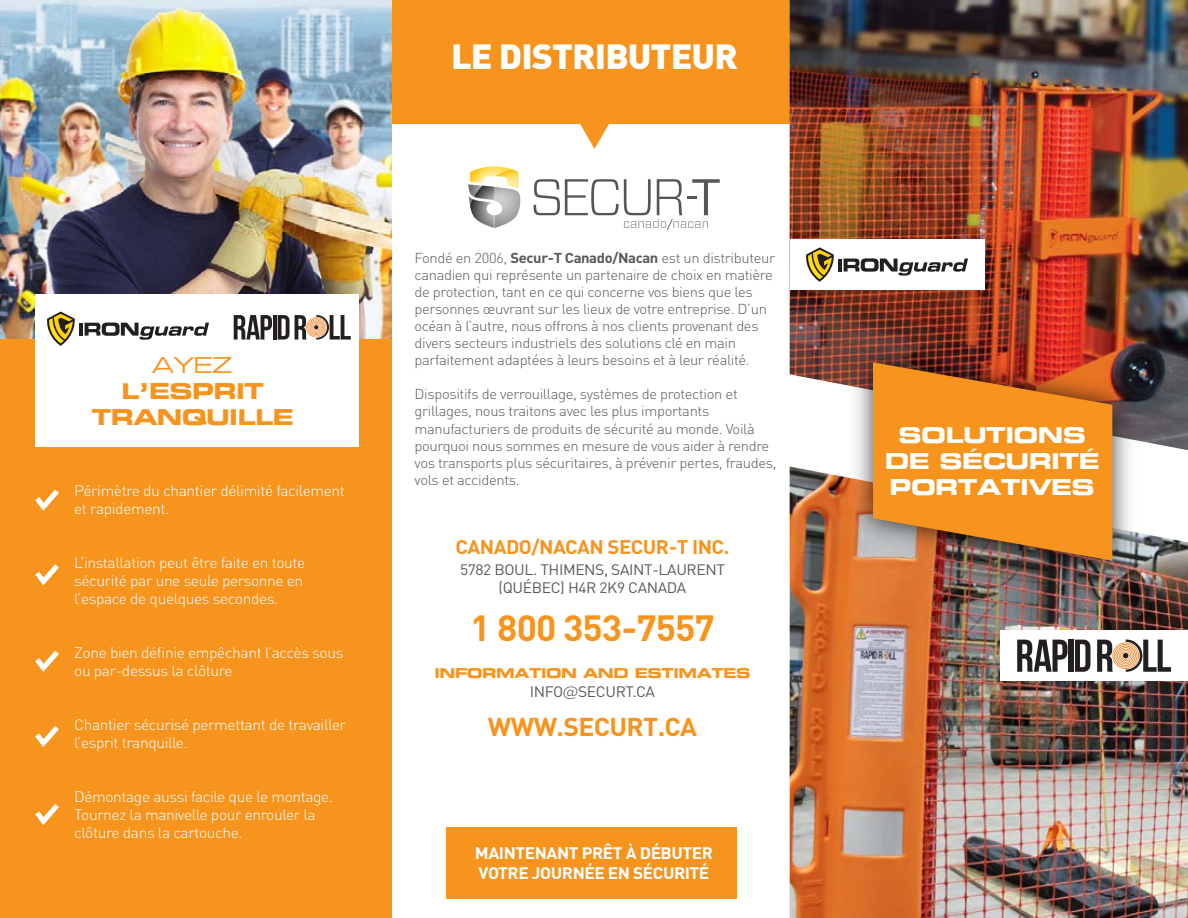
<style>
.page{position:relative;width:1188px;height:918px;background:#fff}
.page>*{position:absolute;margin:0;border:0;box-sizing:border-box;transform-origin:0 0}
.t1{font:700 36px "DIN Pro";letter-spacing:-.025em;color:#f7941e;scale:1.04 1}
.t2{font:900 34.5px "DIN Pro";letter-spacing:-.025em;color:#fff;scale:1.04 1}
.t3{font:700 25.5px "DIN Pro";letter-spacing:-.025em;color:#f7941e;scale:1.04 1}
.t4{font:700 expanded 21.75px/26.1px "Square 721 BT";letter-spacing:-.025em;color:#fff;text-align:center;scale:1.04 1}
.t5{font:700 expanded 21.75px/26.1px "Square 721 BT";letter-spacing:-.025em;color:#f7941e;text-align:center;scale:1.04 1}
.t6{font:expanded 21.75px "Square 721 BT";color:#f7941e;scale:1.04 1}
.t7{font:700 19.5px "DIN Pro";letter-spacing:-.025em;color:#f7941e;scale:1.04 1}
.t8{font:700 16.5px/19.8px "DIN Pro";letter-spacing:-.025em;color:#fff;scale:1.04 1}
.t9{font:300 15px/18px "DIN Pro";letter-spacing:-.025em;color:#fff;scale:1.04 1}
.t10{font:15px/18px "DIN Pro";letter-spacing:-.025em;color:#58595b;text-align:center;scale:1.04 1}
.t11{font:300 14.25px/17.1px "DIN Pro";letter-spacing:-.025em;color:#58595b;scale:1.04 1}
.t12{font:700 expanded 13.5px "Square 721 BT";letter-spacing:-.025em;color:#f7941e;scale:1.04 1}
.s1{font-weight:700}
.s2{font-family:"Engravers Gothic BT"}
</style>
<div class="page">
<img style="left:0;top:0;width:392px;height:340px">
<div style="left:0;top:340px;width:392px;height:578px;background:#f7941e"></div>
<div style="left:392px;top:0;width:398px;height:123px;background:#f7941e"></div>
<svg style="left:468px;top:167px;width:52px;height:61px"></svg>
<svg style="left:534px;top:179px;width:186px;height:51px"></svg>
<svg style="left:565px;top:123px;width:59px;height:26px"></svg>
<div style="left:35px;top:294px;width:323px;height:153px;background:#fff"></div>
<img style="left:790px;top:0;width:398px;height:450px">
<img style="left:790px;top:466px;width:398px;height:452px">
<div style="left:1000px;top:630px;width:188px;height:51px;background:#fff"></div>
<div style="left:790px;top:239px;width:194px;height:51px;background:#fff"></div>
<hr style="left:838px;top:259px;width:4px;height:13px;background:#231f20">
<svg style="left:844px;top:258px;width:124px;height:18px"></svg>
<svg style="left:806px;top:247px;width:28px;height:35px"></svg>
<svg style="left:1017px;top:640px;width:50px;height:32px"></svg>
<div style="left:1069px;top:640px;width:5px;height:32px;background:#231f20"></div>
<svg style="left:1075px;top:640px;width:15px;height:32px"></svg>
<svg style="left:1097px;top:639px;width:74px;height:33px"></svg>
<hr style="left:79px;top:323px;width:4px;height:13px;background:#231f20">
<svg style="left:85px;top:323px;width:124px;height:17px"></svg>
<svg style="left:47px;top:312px;width:28px;height:34px"></svg>
<svg style="left:234px;top:315px;width:38px;height:25px"></svg>
<hr style="left:273px;top:315px;width:4px;height:25px;background:#231f20">
<svg style="left:278px;top:315px;width:11px;height:25px"></svg>
<svg style="left:295px;top:315px;width:56px;height:25px"></svg>
<img style="left:841px;top:330px;width:304px;height:263px">
<img style="left:873px;top:362px;width:239px;height:199px">
<svg style="left:35px;top:490px;width:24px;height:21px"></svg>
<svg style="left:35px;top:564px;width:24px;height:21px"></svg>
<svg style="left:35px;top:651px;width:24px;height:21px"></svg>
<svg style="left:35px;top:726px;width:24px;height:21px"></svg>
<svg style="left:35px;top:804px;width:24px;height:21px"></svg>
<div style="left:446px;top:828px;width:291px;height:71px;background:#f7941e"></div>
<h2 class="t2" style="left:451px;top:33px;width:277px">LE DISTRIBUTEUR</h2>
<h3 class="t6" style="left:152px;top:352px;width:79px">AYEZ</h3>
<h3 class="t5" style="left:92px;top:378px;width:196px">L’ESPRIT<br>TRANQUILLE</h3>
<p class="t9" style="left:74px;top:481px;width:262px">Périmètre du chantier délimité facilement et rapidement.</p>
<p class="t9" style="left:74px;top:553px;width:224px">L’installation peut être faite en toute sécurité par une seule personne en l’espace de quelques secondes.</p>
<p class="t9" style="left:74px;top:643px;width:260px">Zone bien définie empêchant l’accès sous ou par-dessus la clôture</p>
<p class="t9" style="left:74px;top:715px;width:263px">Chantier sécurisé permettant de travailler l’esprit tranquille.</p>
<p class="t9" style="left:74px;top:787px;width:250px">Démontage aussi facile que le montage.<br>Tournez la manivelle pour enrouler la clôture dans la cartouche.</p>
<p class="t11" style="left:415px;top:248px;width:348px">Fondé en 2006, <span class="s1">Secur-T Canado/Nacan</span> est un distributeur canadien qui représente un partenaire de choix en matière de protection, tant en ce qui concerne vos biens que les personnes œuvrant sur les lieux de votre entreprise. D’un océan à l’autre, nous offrons à nos clients provenant des divers secteurs industriels des solutions clé en main parfaitement adaptées à leurs besoins et à leur réalité.</p>
<p class="t11" style="left:415px;top:385px;width:350px">Dispositifs de verrouillage, systèmes de protection et grillages, nous traitons avec les plus importants manufacturiers de produits de sécurité au monde. Voilà pourquoi nous sommes en mesure de vous aider à rendre vos transports plus sécuritaires, à prévenir pertes, fraudes, vols et accidents.</p>
<h3 class="t7" style="left:456px;top:534px;width:265px">CANADO/NACAN SECUR-T INC.</h3>
<p class="t10" style="left:460px;top:560px;width:256px">5782 BOUL. THIMENS, SAINT-LAURENT (QUÉBEC) H4R 2K9 CANADA</p>
<h1 class="t1" style="left:470px;top:604px;width:237px">1 800 353-7557</h1>
<p class="t12" style="left:435px;top:665px;width:305px">INFORMATION AND ESTIMATES</p>
<h3 class="t3" style="left:488px;top:710px;width:202px">WWW.SECURT.CA</h3>
<p class="t10" style="left:530px;top:682px;width:122px">INFO<span class="s2">@</span>SECURT.CA</p>
<p class="t8" style="left:475px;top:842px;width:230px">MAINTENANT PRÊT À DÉBUTER<br>VOTRE JOURNÉE EN SÉCURITÉ</p>
<h3 class="t4" style="left:885px;top:422px;width:208px">SOLUTIONS<br>DE SÉCURITÉ<br>PORTATIVES</h3>
</div>
